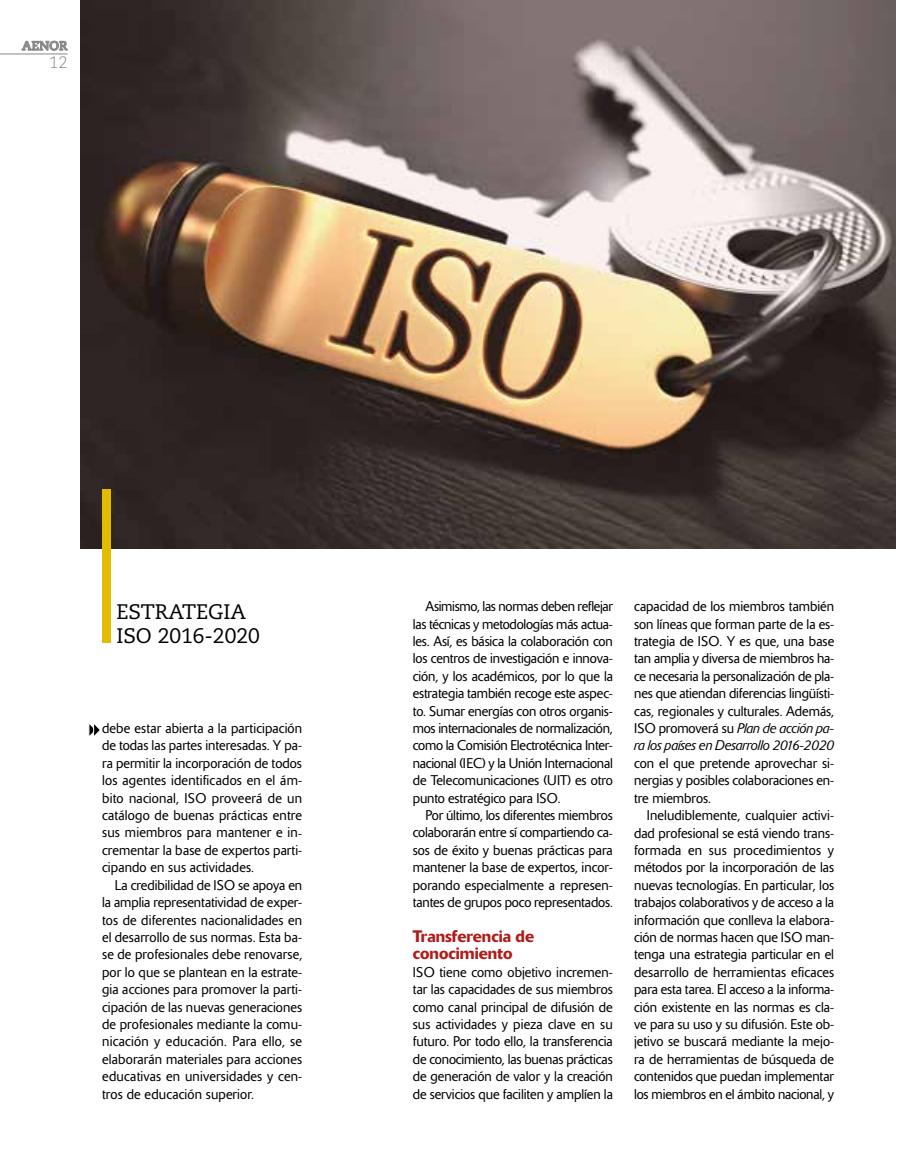
<style>
.page{position:relative;width:915px;height:1170px;background:#fff}
.page>*{position:absolute;margin:0;border:0;box-sizing:border-box;transform-origin:0 0}
.t1{font:21px/24px "Caecilia LT Std";color:#000}
.t2{font:500 16.5px/17.4px "Delta";color:#af1c1a}
.t3{font:300 16.5px "Caecilia LT Std";color:#878787}
.t4{font:300 13.95px/17.4px "Delta";color:#000;text-align:justify}
.t5{font:700 12.75px "Caecilia LT Std";color:#878787}
.s1{font-style:italic}
</style>
<div class="page">
<svg style="left:22px;top:41px;width:46px;height:10px"></svg>
<hr style="left:0;top:54px;width:68px;height:1px;background:#878787">
<img style="left:81px;top:0;width:814px;height:549px">
<div style="left:102px;top:489px;width:9px;height:153px;background:#e3bc00"></div>
<svg style="left:88px;top:724px;width:12px;height:12px"></svg>
<p class="t5" style="left:22px;top:38px;width:47px">AENOR</p>
<p class="t3" style="left:49px;top:53px;width:20px">12</p>
<h1 class="t1" style="left:116px;top:599px;width:145px">ESTRATEGIA<br>ISO 2016-2020</h1>
<p class="t4" style="left:102px;top:719px;width:201px">debe estar abierta a la participación de todas las partes interesadas. Y pa&shy;ra permitir la incorporación de todos los agentes identificados en el ám&shy;bito nacional, ISO proveerá de un catálogo de buenas prácticas entre sus miembros para mantener e in&shy;crementar la base de expertos parti&shy;cipando en sus actividades.</p>
<p class="t4" style="left:102px;top:876px;width:201px;text-indent:13px">La credibilidad de ISO se apoya en la amplia representatividad de exper&shy;tos de diferentes nacionalidades en el desarrollo de sus normas. Esta ba&shy;se de profesionales debe renovarse, por lo que se plantean en la estrate&shy;gia acciones para promover la parti&shy;cipación de las nuevas generaciones de profesionales mediante la comu&shy;nicación y educación. Para ello, se elaborarán materiales para acciones educativas en universidades y cen&shy;tros de educación superior.</p>
<p class="t4" style="left:412px;top:597px;width:201px;text-indent:13px">Asimismo, las normas deben reflejar las técnicas y metodologías más actua&shy;les. Así, es básica la colaboración con los centros de investigación e innova&shy;ción, y los académicos, por lo que la estrategia también recoge este aspec&shy;to. Sumar energías con otros organis&shy;mos internacionales de normalización, como la Comisión Electrotécnica Inter&shy;nacional (IEC) y la Unión Internacional de Telecomunicaciones (UIT) es otro punto estratégico para ISO.</p>
<p class="t4" style="left:412px;top:806px;width:201px;text-indent:13px">Por último, los diferentes miembros colaborarán entre sí compartiendo ca&shy;sos de éxito y buenas prácticas para mantener la base de expertos, incor&shy;porando especialmente a represen&shy;tantes de grupos poco representados.</p>
<p class="t2" style="left:412px;top:927px;width:123px">Transferencia de conocimiento</p>
<p class="t4" style="left:412px;top:963px;width:201px">ISO tiene como objetivo incremen&shy;tar las capacidades de sus miembros como canal principal de difusión de sus actividades y pieza clave en su futuro. Por todo ello, la transferencia de conocimiento, las buenas prácticas de generación de valor y la creación de servicios que faciliten y amplíen la</p>
<p class="t4" style="left:634px;top:597px;width:201px">capacidad de los miembros también son líneas que forman parte de la es&shy;trategia de ISO. Y es que, una base tan amplia y diversa de miembros ha&shy;ce necesaria la personalización de pla&shy;nes que atiendan diferencias lingüísti&shy;cas, regionales y culturales. Además, ISO promoverá su <span class="s1">Plan de acción pa&shy;ra los países en Desarrollo 2016-2020</span></p>
<p class="t4" style="left:634px;top:754px;width:201px">con el que pretende aprovechar si&shy;nergias y posibles colaboraciones en&shy;tre miembros.</p>
<p class="t4" style="left:634px;top:806px;width:201px;text-indent:13px">Ineludiblemente, cualquier activi&shy;dad profesional se está viendo trans&shy;formada en sus procedimientos y métodos por la incorporación de las nuevas tecnologías. En particular, los trabajos colaborativos y de acceso a la información que conlleva la elabora&shy;ción de normas hacen que ISO man&shy;tenga una estrategia particular en el desarrollo de herramientas eficaces para esta tarea. El acceso a la informa&shy;ción existente en las normas es cla&shy;ve para su uso y su difusión. Este ob&shy;jetivo se buscará mediante la mejo&shy;ra de herramientas de búsqueda de contenidos que puedan implementar los miembros en el ámbito nacional, y</p>
</div>
